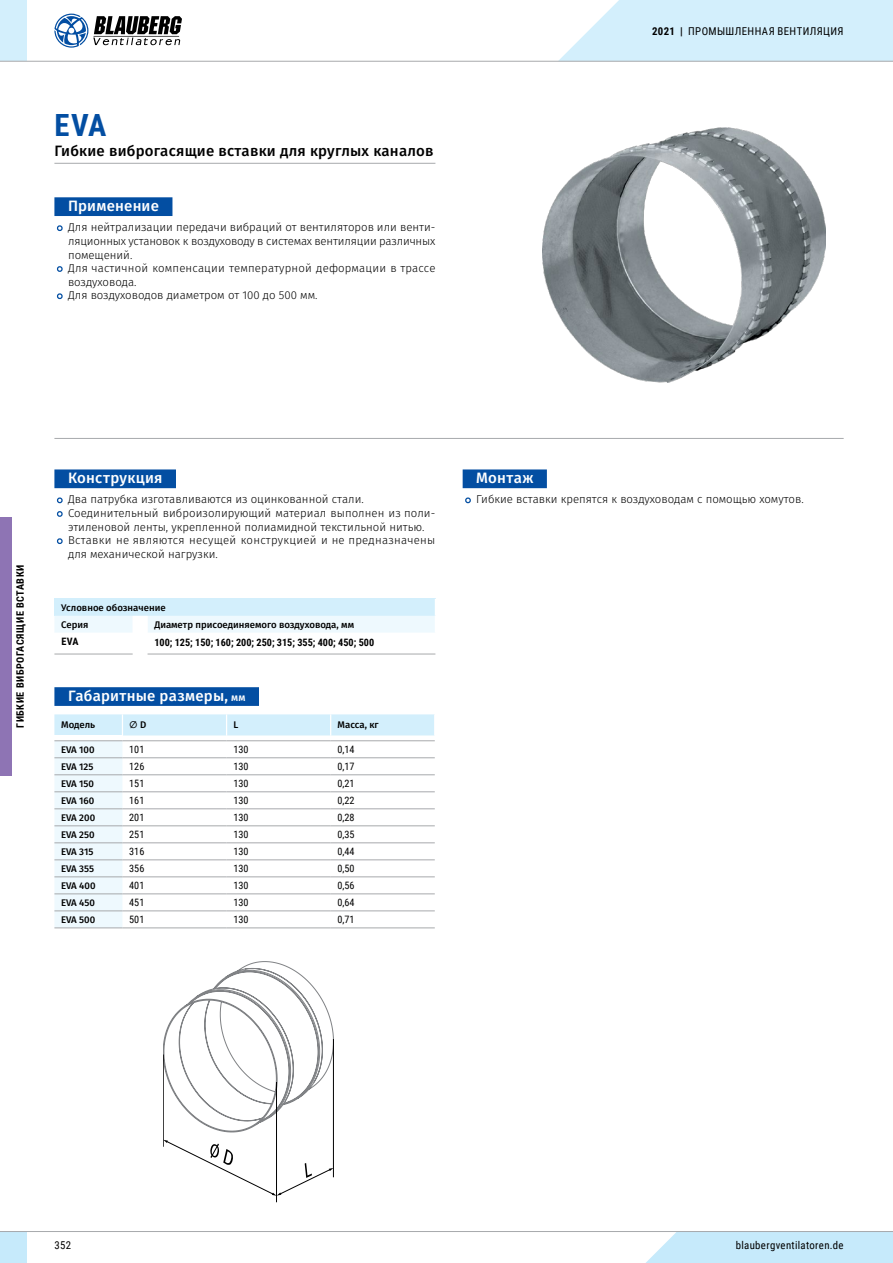
<style>
.page{position:relative;width:893px;height:1263px;background:#fff}
.page>*{position:absolute;margin:0;border:0;box-sizing:border-box;transform-origin:0 0}
.t1{font:700 30.6px "Roboto Condensed";color:#034ea2}
.t2{font:500 15px "Fira Sans";letter-spacing:.01em;color:#fff}
.t3{font:500 15px "Fira Sans";letter-spacing:.015em;color:#000}
.t4{font:300 11.4px/13.6px "Fira Sans";color:#000}
.t5{font:10.8px "Roboto Condensed";letter-spacing:.035em;color:#000}
.t6{font:10.2px "Roboto Condensed";color:#000}
.t7{font:700 10.2px "Roboto Condensed";color:#000}
.t8{font:700 10.2px "Roboto Condensed";letter-spacing:.055em;color:#000}
.t9{font:500 9.6px/17px "Fira Sans";color:#000}
.s1{font-weight:700}
.s2{font-size:10.5px}
</style>
<div class="page">
<div style="left:0;top:517px;width:12px;height:259px;background:#8e74b4"></div>
<img style="left:543px;top:128px;width:282px;height:255px">
<hr style="left:54px;top:163px;width:381px;height:1px;background:#a7a9ac">
<div style="left:54px;top:197px;width:118px;height:19px;background:#034ea2"></div>
<svg style="left:56px;top:225px;width:7px;height:7px"></svg>
<svg style="left:57px;top:266px;width:6px;height:6px"></svg>
<svg style="left:56px;top:293px;width:7px;height:7px"></svg>
<div style="left:54px;top:469px;width:122px;height:19px;background:#034ea2"></div>
<svg style="left:56px;top:497px;width:7px;height:7px"></svg>
<svg style="left:57px;top:511px;width:6px;height:6px"></svg>
<svg style="left:56px;top:538px;width:7px;height:6px"></svg>
<svg style="left:163px;top:961px;width:171px;height:241px"></svg>
<div style="left:54px;top:687px;width:205px;height:19px;background:#034ea2"></div>
<hr style="left:54px;top:928px;width:68px;height:1px;background:#a7a9ac">
<hr style="left:122px;top:928px;width:105px;height:1px;background:#a7a9ac">
<hr style="left:227px;top:928px;width:104px;height:1px;background:#a7a9ac">
<hr style="left:331px;top:928px;width:104px;height:1px;background:#a7a9ac">
<svg style="left:54px;top:714px;width:381px;height:214px"></svg>
<hr style="left:54px;top:740px;width:68px;height:1px;background:#a7a9ac">
<hr style="left:122px;top:740px;width:105px;height:1px;background:#a7a9ac">
<hr style="left:227px;top:740px;width:104px;height:1px;background:#a7a9ac">
<hr style="left:331px;top:740px;width:104px;height:1px;background:#a7a9ac">
<hr style="left:54px;top:438px;width:790px;height:1px;background:#a7a9ac">
<div style="left:463px;top:469px;width:84px;height:19px;background:#034ea2"></div>
<svg style="left:465px;top:497px;width:6px;height:7px"></svg>
<svg style="left:54px;top:599px;width:382px;height:55px"></svg>
<hr style="left:54px;top:654px;width:79px;height:1px;background:#a7a9ac">
<hr style="left:148px;top:654px;width:287px;height:1px;background:#a7a9ac">
<div style="left:646px;top:1232px;width:247px;height:31px;background:#c6eafb"></div>
<div style="left:0;top:1231px;width:27px;height:32px;background:#c6eafb"></div>
<hr style="left:0;top:1231px;width:893px;height:1px;background:#a7a9ac">
<div style="left:0;top:0;width:27px;height:61px;background:#d3effc"></div>
<hr style="left:0;top:61px;width:893px;height:1px;background:#a7a9ac">
<svg style="left:558px;top:0;width:335px;height:62px;background:#d6effa"></svg>
<svg style="left:54px;top:14px;width:128px;height:34px"></svg>
<h1 class="t1" style="left:54px;top:104px;width:53px">EVA</h1>
<h2 class="t3" style="left:54px;top:141px;width:381px">Гибкие виброгасящие вставки для круглых каналов</h2>
<h2 class="t2" style="left:68px;top:195px;width:92px">Применение</h2>
<p class="t4" style="left:68px;top:221px;width:369px">Для нейтрализации передачи вибраций от вентиляторов или венти&shy;ляционных установок к воздуховоду в системах вентиляции различных помещений.<br>Для частичной компенсации температурной деформации в трассе воздуховода.<br>Для воздуховодов диаметром от 100 до 500 мм.</p>
<p class="t5" style="left:652px;top:23px;width:193px"><span class="s1">2021 |</span> ПРОМЫШЛЕННАЯ ВЕНТИЛЯЦИЯ</p>
<p class="t8" style="left:13px;top:728px;width:165px;rotate:-90deg">ГИБКИЕ ВИБРОГАСЯЩИЕ ВСТАВКИ</p>
<h2 class="t2" style="left:68px;top:467px;width:96px">Конструкция</h2>
<p class="t4" style="left:68px;top:493px;width:369px">Два патрубка изготавливаются из оцинкованной стали.<br>Соединительный виброизолирующий материал выполнен из поли&shy;этиленовой ленты, укрепленной полиамидной текстильной нитью.<br>Вставки не являются несущей конструкцией и не предназначены для механической нагрузки.</p>
<p class="t9" style="left:61px;top:599px;width:106px">Условное обозначение<br>Серия</p>
<p class="t9" style="left:154px;top:616px;width:201px">Диаметр присоединяемого воздуховода, мм</p>
<p class="t7" style="left:61px;top:634px;width:19px">EVA</p>
<p class="t7" style="left:154px;top:635px;width:221px">100; 125; 150; 160; 200; 250; 315; 355; 400; 450; 500</p>
<h2 class="t2" style="left:68px;top:685px;width:179px">Габаритные размеры, <span class="s2">мм</span></h2>
<p class="t9" style="left:61px;top:717px;width:36px">Модель</p>
<p class="t9" style="left:129px;top:717px;width:19px">∅ D</p>
<p class="t9" style="left:233px;top:717px;width:6px">L</p>
<p class="t9" style="left:337px;top:717px;width:43px">Масса, кг</p>
<p class="t9" style="left:61px;top:741px;width:35px">EVA 100</p>
<p class="t6" style="left:129px;top:742px;width:17px">101</p>
<p class="t6" style="left:233px;top:742px;width:17px">130</p>
<p class="t6" style="left:337px;top:742px;width:19px">0,14</p>
<p class="t9" style="left:61px;top:758px;width:34px">EVA 125</p>
<p class="t6" style="left:129px;top:759px;width:17px">126</p>
<p class="t6" style="left:233px;top:759px;width:17px">130</p>
<p class="t6" style="left:337px;top:759px;width:19px">0,17</p>
<p class="t9" style="left:61px;top:775px;width:34px">EVA 150</p>
<p class="t6" style="left:129px;top:776px;width:17px">151</p>
<p class="t6" style="left:233px;top:776px;width:17px">130</p>
<p class="t6" style="left:337px;top:776px;width:19px">0,21</p>
<p class="t9" style="left:61px;top:792px;width:35px">EVA 160</p>
<p class="t6" style="left:129px;top:793px;width:17px">161</p>
<p class="t6" style="left:233px;top:793px;width:17px">130</p>
<p class="t6" style="left:337px;top:793px;width:19px">0,22</p>
<p class="t9" style="left:61px;top:809px;width:35px">EVA 200</p>
<p class="t6" style="left:129px;top:810px;width:17px">201</p>
<p class="t6" style="left:233px;top:810px;width:17px">130</p>
<p class="t6" style="left:337px;top:810px;width:19px">0,28</p>
<p class="t9" style="left:61px;top:826px;width:35px">EVA 250</p>
<p class="t6" style="left:129px;top:827px;width:17px">251</p>
<p class="t6" style="left:233px;top:827px;width:17px">130</p>
<p class="t6" style="left:337px;top:827px;width:19px">0,35</p>
<p class="t9" style="left:61px;top:843px;width:34px">EVA 315</p>
<p class="t6" style="left:129px;top:844px;width:17px">316</p>
<p class="t6" style="left:233px;top:844px;width:17px">130</p>
<p class="t6" style="left:337px;top:844px;width:19px">0,44</p>
<p class="t9" style="left:61px;top:860px;width:34px">EVA 355</p>
<p class="t6" style="left:129px;top:861px;width:17px">356</p>
<p class="t6" style="left:233px;top:861px;width:17px">130</p>
<p class="t6" style="left:337px;top:861px;width:19px">0,50</p>
<p class="t9" style="left:61px;top:877px;width:36px">EVA 400</p>
<p class="t6" style="left:129px;top:878px;width:17px">401</p>
<p class="t6" style="left:233px;top:878px;width:17px">130</p>
<p class="t6" style="left:337px;top:878px;width:19px">0,56</p>
<p class="t9" style="left:61px;top:894px;width:35px">EVA 450</p>
<p class="t6" style="left:129px;top:895px;width:17px">451</p>
<p class="t6" style="left:233px;top:895px;width:17px">130</p>
<p class="t6" style="left:337px;top:895px;width:19px">0,64</p>
<p class="t9" style="left:61px;top:911px;width:36px">EVA 500</p>
<p class="t6" style="left:129px;top:912px;width:17px">501</p>
<p class="t6" style="left:233px;top:912px;width:17px">130</p>
<p class="t6" style="left:337px;top:912px;width:19px">0,71</p>
<h2 class="t2" style="left:476px;top:467px;width:59px">Монтаж</h2>
<p class="t4" style="left:476px;top:493px;width:329px">Гибкие вставки крепятся к воздуховодам с помощью хомутов.</p>
<p class="t5" style="left:54px;top:1238px;width:18px">352</p>
<p class="t5" style="left:736px;top:1238px;width:109px">blaubergventilatoren.de</p>
</div>
